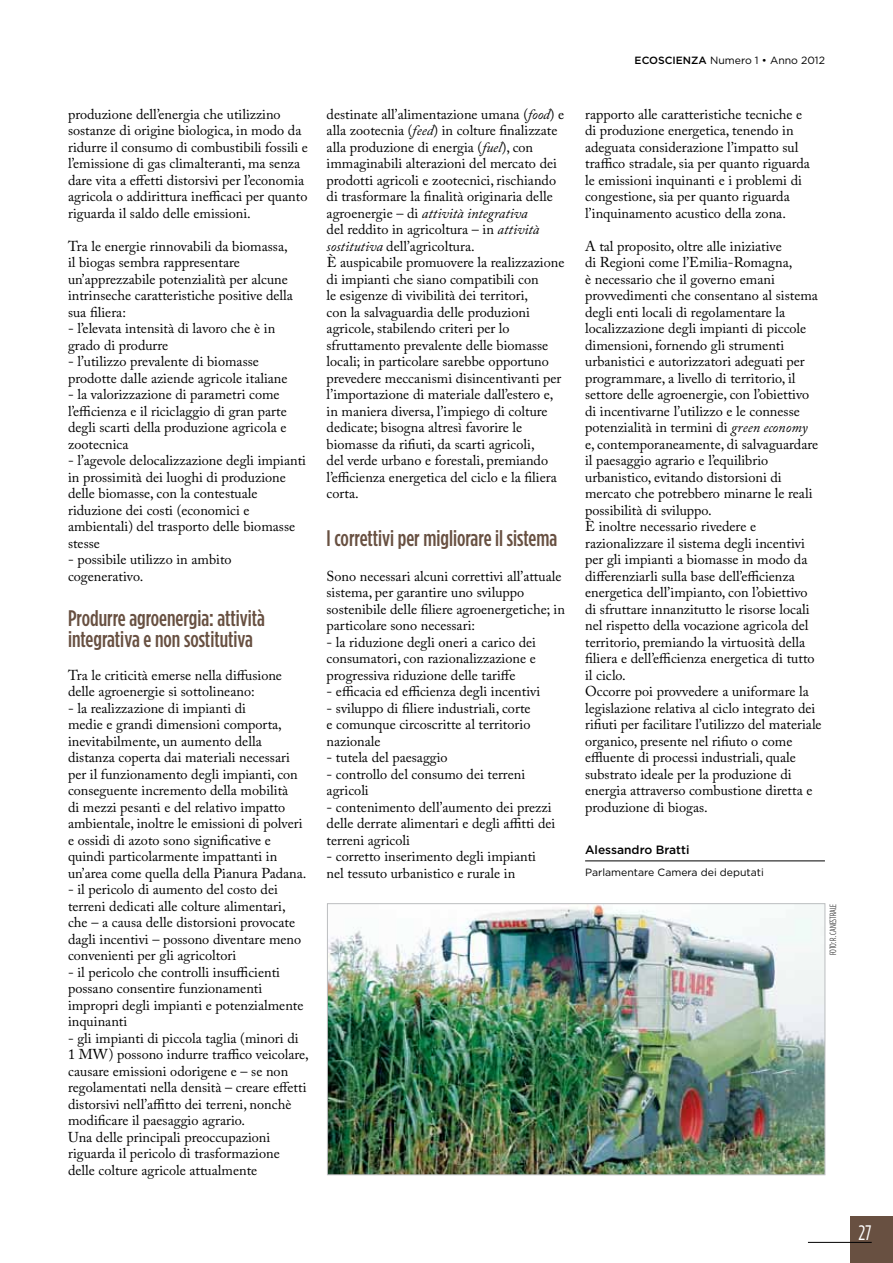
<style>
.page{position:relative;width:893px;height:1263px;background:#fff}
.page>*{position:absolute;margin:0;border:0;box-sizing:border-box;transform-origin:0 0}
.t1{font:500 22.5px/21px "Gotham Condensed";color:#685041}
.t2{font:21px "Gotham Condensed";color:#fff}
.t3{font:14.25px/16.5px "Adobe Caslon Pro";color:#000}
.t4{font:500 12px "Gotham";color:#000}
.t5{font:10.5px "Gotham";color:#000}
.t6{font:300 9px "Gotham Condensed";color:#000}
.s1{font-style:italic}
.s2{font-weight:500}
</style>
<div class="page">
<div style="left:850px;top:1216px;width:43px;height:47px;background:#685041"></div>
<hr style="left:808px;top:1242px;width:64px;height:1px;background:#000">
<hr style="left:585px;top:861px;width:240px;height:1px;background:#000">
<img style="left:329px;top:905px;width:494px;height:268px">
<div style="left:327px;top:903px;width:498px;height:272px;border:1px solid #bcbec0"></div>
<p class="t3" style="left:68px;top:105px;width:241px">produzione dell’energia che utilizzino sostanze di origine biologica, in modo da ridurre il consumo di combustibili fossili e l’emissione di gas climalteranti, ma senza dare vita a effetti distorsivi per l’economia agricola o addirittura inefficaci per quanto riguarda il saldo delle emissioni.</p>
<p class="t3" style="left:68px;top:237px;width:226px">Tra le energie rinnovabili da biomassa, il biogas sembra rappresentare un’apprezzabile potenzialità per alcune intrinseche caratteristiche positive della sua filiera:</p>
<p class="t3" style="left:68px;top:320px;width:209px">- l’elevata intensità di lavoro che è in grado di produrre</p>
<p class="t3" style="left:68px;top:353px;width:221px">- l’utilizzo prevalente di biomasse prodotte dalle aziende agricole italiane</p>
<p class="t3" style="left:68px;top:386px;width:220px">- la valorizzazione di parametri come l’efficienza e il riciclaggio di gran parte degli scarti della produzione agricola e zootecnica</p>
<p class="t3" style="left:68px;top:452px;width:240px">- l’agevole delocalizzazione degli impianti in prossimità dei luoghi di produzione delle biomasse, con la contestuale riduzione dei costi (economici e ambientali) del trasporto delle biomasse stesse</p>
<p class="t3" style="left:68px;top:551px;width:165px">- possibile utilizzo in ambito cogenerativo.</p>
<p class="t1" style="left:68px;top:607px;width:198px">Produrre agroenergia: attività integrativa e non sostitutiva</p>
<p class="t3" style="left:68px;top:666px;width:215px">Tra le criticità emerse nella diffusione delle agroenergie si sottolineano:</p>
<p class="t3" style="left:68px;top:699px;width:240px">- la realizzazione di impianti di<br>medie e grandi dimensioni comporta, inevitabilmente, un aumento della distanza coperta dai materiali necessari per il funzionamento degli impianti, con conseguente incremento della mobilità<br>di mezzi pesanti e del relativo impatto ambientale, inoltre le emissioni di polveri e ossidi di azoto sono significative e quindi particolarmente impattanti in un’area come quella della Pianura Padana.</p>
<p class="t3" style="left:68px;top:881px;width:235px">- il pericolo di aumento del costo dei terreni dedicati alle colture alimentari, che – a causa delle distorsioni provocate dagli incentivi – possono diventare meno convenienti per gli agricoltori</p>
<p class="t3" style="left:68px;top:963px;width:237px">- il pericolo che controlli insufficienti possano consentire funzionamenti impropri degli impianti e potenzialmente inquinanti</p>
<p class="t3" style="left:68px;top:1029px;width:242px">- gli impianti di piccola taglia (minori di 1 MW) possono indurre traffico veicolare, causare emissioni odorigene e – se non regolamentati nella densità – creare effetti distorsivi nell’affitto dei terreni, nonchè modificare il paesaggio agrario.<br>Una delle principali preoccupazioni riguarda il pericolo di trasformazione delle colture agricole attualmente</p>
<p class="t3" style="left:327px;top:105px;width:239px">destinate all’alimentazione umana (<span class="s1">food</span>) e alla zootecnia (<span class="s1">feed</span>) in colture finalizzate alla produzione di energia (<span class="s1">fuel</span>), con immaginabili alterazioni del mercato dei prodotti agricoli e zootecnici, rischiando di trasformare la finalità originaria delle agroenergie – di <span class="s1">attività integrativa<br></span>del reddito in agricoltura – in <span class="s1">attività sostitutiva</span> dell’agricoltura.<br>è auspicabile promuovere la realizzazione di impianti che siano compatibili con<br>le esigenze di vivibilità dei territori,<br>con la salvaguardia delle produzioni agricole, stabilendo criteri per lo sfruttamento prevalente delle biomasse locali; in particolare sarebbe opportuno prevedere meccanismi disincentivanti per l’importazione di materiale dall’estero e, in maniera diversa, l’impiego di colture dedicate; bisogna altresì favorire le biomasse da rifiuti, da scarti agricoli,<br>del verde urbano e forestali, premiando l’efficienza energetica del ciclo e la filiera corta.</p>
<p class="t1" style="left:327px;top:527px;width:232px">I correttivi per migliorare il sistema</p>
<p class="t3" style="left:327px;top:567px;width:240px">Sono necessari alcuni correttivi all’attuale sistema, per garantire uno sviluppo sostenibile delle filiere agroenergetiche; in particolare sono necessari:</p>
<p class="t3" style="left:327px;top:633px;width:211px;text-align:justify">- la riduzione degli oneri a carico dei consumatori, con razionalizzazione e progressiva riduzione delle tariffe</p>
<p class="t3" style="left:327px;top:683px;width:215px">- efficacia ed efficienza degli incentivi</p>
<p class="t3" style="left:327px;top:699px;width:206px;text-align:justify">- sviluppo di filiere industriali, corte e comunque circoscritte al territorio nazionale</p>
<p class="t3" style="left:327px;top:749px;width:123px">- tutela del paesaggio</p>
<p class="t3" style="left:327px;top:765px;width:200px">- controllo del consumo dei terreni agricoli</p>
<p class="t3" style="left:327px;top:798px;width:230px">- contenimento dell’aumento dei prezzi delle derrate alimentari e degli affitti dei terreni agricoli</p>
<p class="t3" style="left:327px;top:848px;width:211px">- corretto inserimento degli impianti nel tessuto urbanistico e rurale in</p>
<p class="t5" style="left:635px;top:55px;width:192px"><span class="s2">ecoscienza</span> Numero 1 • Anno 2012</p>
<p class="t3" style="left:585px;top:105px;width:226px">rapporto alle caratteristiche tecniche e di produzione energetica, tenendo in adeguata considerazione l’impatto sul traffico stradale, sia per quanto riguarda le emissioni inquinanti e i problemi di congestione, sia per quanto riguarda l’inquinamento acustico della zona.</p>
<p class="t3" style="left:585px;top:237px;width:238px">A tal proposito, oltre alle iniziative<br>di Regioni come l’Emilia-Romagna,<br>è necessario che il governo emani provvedimenti che consentano al sistema degli enti locali di regolamentare la localizzazione degli impianti di piccole dimensioni, fornendo gli strumenti urbanistici e autorizzatori adeguati per programmare, a livello di territorio, il settore delle agroenergie, con l’obiettivo di incentivarne l’utilizzo e le connesse potenzialità in termini di <span class="s1">green economy<br></span>e, contemporaneamente, di salvaguardare il paesaggio agrario e l’equilibrio urbanistico, evitando distorsioni di mercato che potrebbero minarne le reali possibilità di sviluppo.<br>è inoltre necessario rivedere e razionalizzare il sistema degli incentivi per gli impianti a biomasse in modo da differenziarli sulla base dell’efficienza energetica dell’impianto, con l’obiettivo di sfruttare innanzitutto le risorse locali nel rispetto della vocazione agricola del territorio, premiando la virtuosità della filiera e dell’efficienza energetica di tutto il ciclo.<br>Occorre poi provvedere a uniformare la legislazione relativa al ciclo integrato dei rifiuti per facilitare l’utilizzo del materiale organico, presente nel rifiuto o come effluente di processi industriali, quale substrato ideale per la produzione di energia attraverso combustione diretta e produzione di biogas.</p>
<p class="t4" style="left:585px;top:843px;width:106px">Alessandro Bratti</p>
<p class="t5" style="left:585px;top:866px;width:180px">Parlamentare Camera dei deputati</p>
<p class="t6" style="left:828px;top:955px;width:52px;rotate:-90deg">FOTO: r. canestrale</p>
<p class="t2" style="left:858px;top:1221px;width:15px">27</p>
</div>
